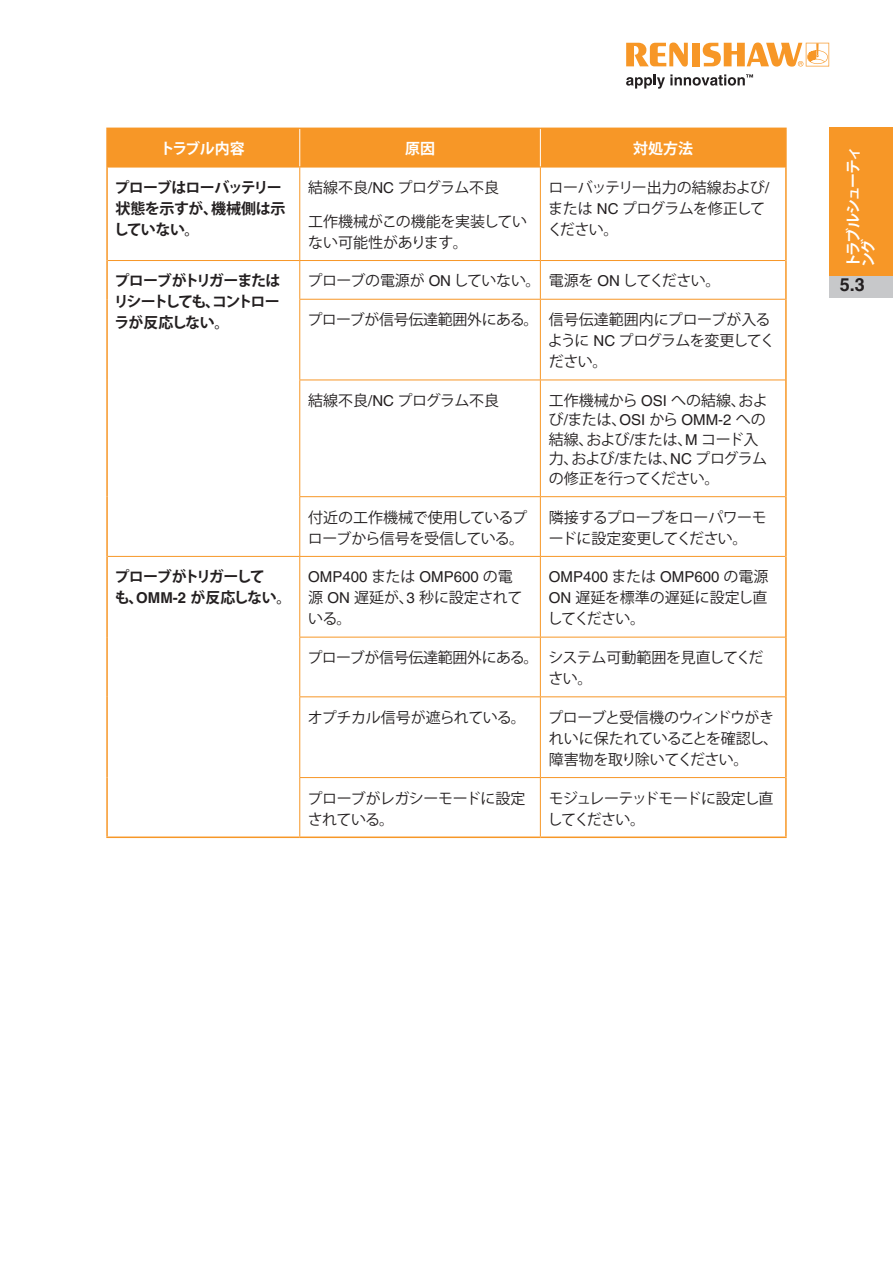
<style>
.page{position:relative;width:893px;height:1263px;background:#fff}
.page>*{position:absolute;margin:0;border:0;box-sizing:border-box;transform-origin:0 0}
.t1{font:700 18px "Helvetica LT Pro";color:#231f20}
.Body_Text_10pt{font:15px/21px "Koz Go Std";letter-spacing:-.02em;color:#231f20}
.Table_Text_10pt{font:15px/21px "Koz Go Std";letter-spacing:-.03em;color:#231f20}
.Body_Text_10pt_Bold{font:700 15px/21px "Koz Go Std";letter-spacing:-.055em;color:#231f20}
.Body_Text_10pt-2{font:15px/21px "Koz Go Std";letter-spacing:-.04em;color:#231f20}
.Body_Text_10pt-3{font:15px/21px "Koz Go Std";color:#231f20}
.Body_Text_10pt_Bold-2{font:700 15px/21px "Koz Go Std";letter-spacing:-.08em;color:#231f20}
.Table_Text_10pt-2{font:15px/21px "Koz Go Std";letter-spacing:-.05em;color:#231f20}
.Table_Header{font:700 15px "Koz Go Std";letter-spacing:-.055em;color:#fff}
.Body_Text_10pt-4{font:15px "Koz Go Std";letter-spacing:-.05em;color:#231f20}
.Table_Header-2{font:700 15px/15px "Koz Go Std";letter-spacing:-.13em;color:#fff}
.s1{font-family:"Helvetica LT Pro"}
</style>
<div class="page">
<svg style="left:626px;top:43px;width:62px;height:24px"></svg>
<div style="left:692px;top:43px;width:8px;height:23px;background:#f79727"></div>
<svg style="left:703px;top:43px;width:126px;height:24px"></svg>
<svg style="left:626px;top:74px;width:127px;height:15px"></svg>
<div style="left:829px;top:128px;width:64px;height:148px;background:#f79727"></div>
<div style="left:829px;top:276px;width:64px;height:22px;background:#c7c8ca"></div>
<div style="left:108px;top:129px;width:677px;height:38px;background:#f79727"></div>
<hr style="left:106px;top:128px;width:194px;height:1px;background:#f79727">
<hr style="left:106px;top:129px;width:2px;height:38px;background:#f79727">
<hr style="left:300px;top:128px;width:240px;height:1px;background:#f79727">
<hr style="left:540px;top:128px;width:247px;height:1px;background:#f79727">
<hr style="left:785px;top:129px;width:2px;height:38px;background:#f79727">
<hr style="left:785px;top:260px;width:2px;height:39px;background:#f79727">
<hr style="left:785px;top:299px;width:2px;height:81px;background:#f79727">
<hr style="left:785px;top:380px;width:2px;height:117px;background:#f79727">
<hr style="left:785px;top:497px;width:2px;height:59px;background:#f79727">
<hr style="left:785px;top:556px;width:2px;height:81px;background:#f79727">
<hr style="left:785px;top:637px;width:2px;height:60px;background:#f79727">
<hr style="left:785px;top:697px;width:2px;height:80px;background:#f79727">
<hr style="left:785px;top:777px;width:2px;height:59px;background:#f79727">
<hr style="left:299px;top:129px;width:1px;height:38px;background:#fff">
<hr style="left:540px;top:129px;width:1px;height:38px;background:#fff">
<hr style="left:108px;top:556px;width:192px;height:1px;background:#f79727">
<hr style="left:106px;top:836px;width:194px;height:2px;background:#f79727">
<hr style="left:299px;top:261px;width:1px;height:38px;background:#f79727">
<hr style="left:299px;top:299px;width:241px;height:1px;background:#f79727">
<hr style="left:299px;top:300px;width:1px;height:80px;background:#f79727">
<hr style="left:540px;top:299px;width:245px;height:1px;background:#f79727">
<hr style="left:299px;top:380px;width:241px;height:1px;background:#f79727">
<hr style="left:299px;top:380px;width:1px;height:116px;background:#f79727">
<hr style="left:540px;top:380px;width:245px;height:1px;background:#f79727">
<hr style="left:299px;top:496px;width:241px;height:1px;background:#f79727">
<hr style="left:299px;top:497px;width:1px;height:59px;background:#f79727">
<hr style="left:540px;top:496px;width:245px;height:1px;background:#f79727">
<hr style="left:300px;top:556px;width:240px;height:1px;background:#f79727">
<hr style="left:299px;top:557px;width:1px;height:80px;background:#f79727">
<hr style="left:540px;top:556px;width:245px;height:1px;background:#f79727">
<hr style="left:299px;top:637px;width:241px;height:1px;background:#f79727">
<hr style="left:299px;top:637px;width:1px;height:59px;background:#f79727">
<hr style="left:540px;top:637px;width:245px;height:1px;background:#f79727">
<hr style="left:299px;top:696px;width:241px;height:1px;background:#f79727">
<hr style="left:299px;top:697px;width:1px;height:80px;background:#f79727">
<hr style="left:540px;top:696px;width:245px;height:1px;background:#f79727">
<hr style="left:299px;top:777px;width:241px;height:1px;background:#f79727">
<hr style="left:299px;top:778px;width:1px;height:58px;background:#f79727">
<hr style="left:540px;top:777px;width:245px;height:1px;background:#f79727">
<hr style="left:106px;top:260px;width:2px;height:39px;background:#f79727">
<hr style="left:106px;top:299px;width:2px;height:81px;background:#f79727">
<hr style="left:106px;top:380px;width:2px;height:117px;background:#f79727">
<hr style="left:106px;top:497px;width:2px;height:59px;background:#f79727">
<hr style="left:540px;top:261px;width:1px;height:38px;background:#f79727">
<hr style="left:540px;top:300px;width:1px;height:80px;background:#f79727">
<hr style="left:540px;top:380px;width:1px;height:116px;background:#f79727">
<hr style="left:540px;top:497px;width:1px;height:59px;background:#f79727">
<hr style="left:540px;top:557px;width:1px;height:80px;background:#f79727">
<hr style="left:540px;top:637px;width:1px;height:59px;background:#f79727">
<hr style="left:540px;top:697px;width:1px;height:80px;background:#f79727">
<hr style="left:540px;top:778px;width:1px;height:58px;background:#f79727">
<hr style="left:108px;top:260px;width:192px;height:1px;background:#f79727">
<hr style="left:300px;top:260px;width:240px;height:1px;background:#f79727">
<hr style="left:540px;top:260px;width:245px;height:1px;background:#f79727">
<hr style="left:106px;top:556px;width:2px;height:81px;background:#f79727">
<hr style="left:106px;top:637px;width:2px;height:60px;background:#f79727">
<hr style="left:106px;top:697px;width:2px;height:80px;background:#f79727">
<hr style="left:106px;top:777px;width:2px;height:59px;background:#f79727">
<hr style="left:300px;top:836px;width:240px;height:2px;background:#f79727">
<hr style="left:540px;top:836px;width:247px;height:2px;background:#f79727">
<hr style="left:106px;top:167px;width:2px;height:93px;background:#f79727">
<hr style="left:785px;top:167px;width:2px;height:93px;background:#f79727">
<hr style="left:108px;top:167px;width:192px;height:1px;background:#f79727">
<hr style="left:300px;top:167px;width:240px;height:1px;background:#f79727">
<hr style="left:299px;top:167px;width:1px;height:93px;background:#f79727">
<hr style="left:540px;top:167px;width:245px;height:1px;background:#f79727">
<hr style="left:540px;top:167px;width:1px;height:93px;background:#f79727">
<p class="Table_Header" style="left:160px;top:139px;width:86px">トラブル内容</p>
<p class="Table_Header" style="left:405px;top:139px;width:31px">原因</p>
<p class="Table_Header" style="left:633px;top:139px;width:61px">対処方法</p>
<p class="Body_Text_10pt_Bold" style="left:114px;top:178px;width:173px">プローブはローバッテリー状態を示すが、機械側は示していない。</p>
<p class="Body_Text_10pt" style="left:308px;top:178px;width:192px">結線不良<span class="s1">/NC</span> プログラム不良</p>
<p class="Body_Text_10pt-2" style="left:548px;top:178px;width:223px">ローバッテリー出力の結線および<span class="s1">/</span>または <span class="s1">NC</span> プログラムを修正してください。</p>
<p class="Body_Text_10pt-3" style="left:308px;top:211px;width:220px">工作機械がこの機能を実装していない可能性があります。</p>
<p class="Body_Text_10pt_Bold" style="left:114px;top:271px;width:168px;text-align:justify">プローブがトリガーまたはリシートしても、コントローラが反応しない。</p>
<p class="Body_Text_10pt" style="left:308px;top:271px;width:235px">プローブの電源が <span class="s1">ON</span> していない。</p>
<p class="Body_Text_10pt-4" style="left:549px;top:272px;width:173px">電源を <span class="s1">ON</span> してください。</p>
<p class="Body_Text_10pt" style="left:308px;top:310px;width:232px">プローブが信号伝達範囲外にある。</p>
<p class="Body_Text_10pt" style="left:548px;top:310px;width:229px">信号伝達範囲内にプローブが入るように <span class="s1">NC</span> プログラムを変更してください。</p>
<p class="Body_Text_10pt" style="left:308px;top:390px;width:192px">結線不良<span class="s1">/NC</span> プログラム不良</p>
<p class="Body_Text_10pt" style="left:549px;top:391px;width:220px;line-height:19.5px">工作機械から <span class="s1">OSI</span> への結線、および<span class="s1">/</span>または、<span class="s1">OSI</span> から <span class="s1">OMM-2</span> への結線、および<span class="s1">/</span>または、<span class="s1">M</span> コード入力、および<span class="s1">/</span>または、<span class="s1">NC</span> プログラムの修正を行ってください。</p>
<p class="Body_Text_10pt" style="left:308px;top:507px;width:221px">付近の工作機械で使用しているプローブから信号を受信している。</p>
<p class="Body_Text_10pt" style="left:549px;top:507px;width:219px">隣接するプローブをローパワーモードに設定変更してください。</p>
<p class="Body_Text_10pt_Bold-2" style="left:115px;top:567px;width:178px">プローブがトリガーして<br>も、<span class="s1">OMM-2</span> が反応しない。</p>
<p class="Body_Text_10pt" style="left:308px;top:567px;width:216px"><span class="s1">OMP400</span> または <span class="s1">OMP600</span> の電源 <span class="s1">ON</span> 遅延が、<span class="s1">3</span> 秒に設定されている。</p>
<p class="Body_Text_10pt" style="left:547px;top:567px;width:223px;text-align:justify"><span class="s1">OMP400</span> または <span class="s1">OMP600</span> の電源<span class="s1">ON</span> 遅延を標準の遅延に設定し直してください。</p>
<p class="Table_Text_10pt" style="left:308px;top:648px;width:232px">プローブが信号伝達範囲外にある。</p>
<p class="Table_Text_10pt" style="left:548px;top:648px;width:217px">システム可動範囲を見直してください。</p>
<p class="Table_Text_10pt" style="left:308px;top:707px;width:219px">オプチカル信号が遮られている。</p>
<p class="Table_Text_10pt" style="left:548px;top:707px;width:232px">プローブと受信機のウィンドウがきれいに保たれていることを確認し、障害物を取り除いてください。</p>
<p class="Table_Text_10pt" style="left:308px;top:788px;width:219px">プローブがレガシーモードに設定されている。</p>
<p class="Table_Text_10pt-2" style="left:547px;top:788px;width:228px">モジュレーテッドモードに設定し直してください。</p>
<p class="Table_Header-2" style="left:847px;top:268px;width:123px;rotate:-90deg">トラブルシューティング</p>
<p class="t1" style="left:840px;top:274px;width:27px">5.3</p>
</div>
